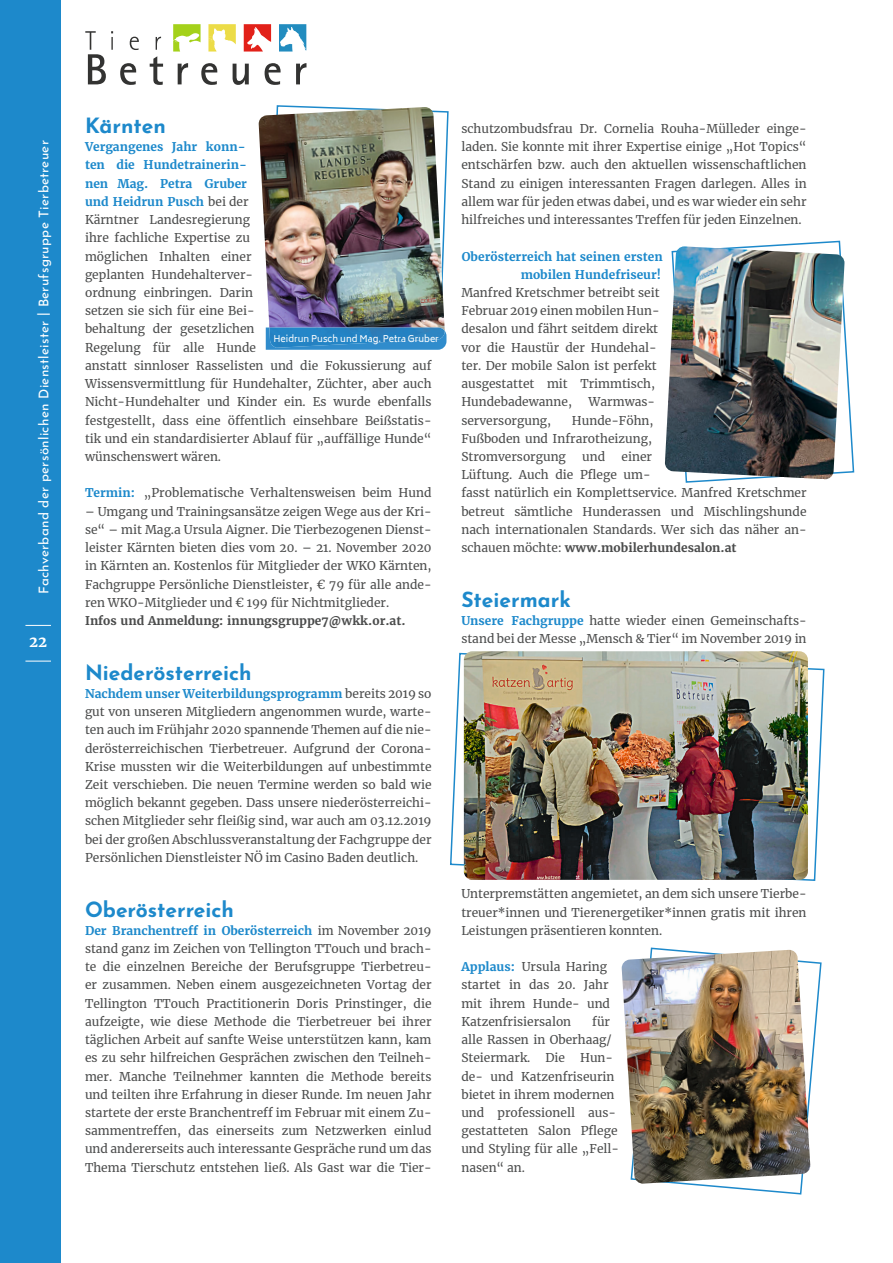
<style>
.page{position:relative;width:893px;height:1263px;background:#fff}
.page>*{position:absolute;margin:0;border:0;box-sizing:border-box;transform-origin:0 0}
.t1{font:700 21px "Josefin Sans";color:#1d89cb}
.t2{font:700 15px "Merriweather";color:#fff}
.t3{font:13.5px "Josefin Sans";letter-spacing:.02em;color:#fff}
.t4{font:12px/18.1px "Merriweather";color:#4b4c4c}
.t5{font:700 12px/18.1px "Merriweather";color:#1d89cb;text-align:right}
.t6{font:700 12px "Merriweather";color:#4b4c4c}
.t7{font:9px "Biryani";color:#fff}
.s1{font-weight:700;color:#1d89cb}
.s2{font-weight:700}
</style>
<div class="page">
<div style="left:0;top:0;width:61px;height:1263px;background:#1d89cb"></div>
<svg style="left:173px;top:24px;width:28px;height:28px"></svg>
<svg style="left:279px;top:24px;width:27px;height:28px"></svg>
<svg style="left:208px;top:24px;width:28px;height:28px"></svg>
<svg style="left:244px;top:24px;width:27px;height:28px"></svg>
<svg style="left:120px;top:63px;width:16px;height:22px"></svg>
<svg style="left:150px;top:56px;width:13px;height:29px"></svg>
<svg style="left:178px;top:63px;width:10px;height:21px"></svg>
<svg style="left:201px;top:63px;width:16px;height:22px"></svg>
<svg style="left:233px;top:64px;width:16px;height:21px"></svg>
<svg style="left:265px;top:63px;width:16px;height:22px"></svg>
<svg style="left:296px;top:63px;width:10px;height:21px"></svg>
<svg style="left:85px;top:31px;width:28px;height:53px"></svg>
<svg style="left:130px;top:37px;width:9px;height:13px"></svg>
<svg style="left:156px;top:37px;width:5px;height:13px"></svg>
<svg style="left:25px;top:625px;width:26px;height:1px"></svg>
<svg style="left:25px;top:661px;width:26px;height:1px"></svg>
<svg style="left:685px;top:240px;width:170px;height:243px"></svg>
<svg style="left:450px;top:652px;width:375px;height:229px"></svg>
<svg style="left:650px;top:947px;width:172px;height:248px"></svg>
<svg style="left:276px;top:105px;width:173px;height:110px"></svg>
<img style="left:259px;top:107px;width:186px;height:224px">
<svg style="left:266px;top:327px;width:180px;height:23px"></svg>
<img style="left:269px;top:327px;width:176px;height:21px">
<img style="left:665px;top:246px;width:180px;height:233px">
<img style="left:621px;top:950px;width:189px;height:234px">
<img style="left:464px;top:651px;width:344px;height:229px">
<p class="t3" style="left:32px;top:594px;width:455px;rotate:-90deg">Fachverband der persönlichen Dienstleister | Berufsgruppe Tierbetreuer</p>
<p class="t2" style="left:29px;top:632px;width:19px">22</p>
<h1 class="t1" style="left:85px;top:107px;width:82px">Kärnten</h1>
<p class="t4" style="left:85px;top:137px;width:348px"><span class="s1">Vergangenes Jahr konn-<br>ten die Hundetrainerin-<br>nen Mag. Petra Gruber<br>und Heidrun Pusch</span> bei der<br>Kärntner Landesregierung<br>ihre fachliche Expertise zu<br>möglichen Inhalten einer<br>geplanten Hundehalterver-<br>ordnung einbringen. Darin<br>setzen sie sich für eine Bei-<br>behaltung der gesetzlichen<br>Regelung für alle Hunde<br>anstatt sinnloser Rasselisten und die Fokussierung auf Wissensvermittlung für Hundehalter, Züchter, aber auch Nicht-Hundehalter und Kinder ein. Es wurde ebenfalls festgestellt, dass eine öffentlich einsehbare Beißstatis&shy;tik und ein standardisierter Ablauf für „auffällige Hunde“ wünschenswert wären.</p>
<p class="t4" style="left:85px;top:484px;width:348px"><span class="s1">Termin:</span> „Problematische Verhaltensweisen beim Hund</p>
<p class="t4" style="left:85px;top:502px;width:348px;text-align:justify">– Umgang und Trainingsansätze zeigen Wege aus der Kri&shy;se“ – mit Mag.a Ursula Aigner. Die Tierbezogenen Dienst&shy;leister Kärnten bieten dies vom 20. – 21. November 2020 in Kärnten an. Kostenlos für Mitglieder der WKO Kärnten, Fachgruppe Persönliche Dienstleister, € 79 für alle ande&shy;ren WKO-Mitglieder und € 199 für Nichtmitglieder.</p>
<p class="t6" style="left:85px;top:613px;width:322px">Infos und Anmeldung: innungsgruppe7@wkk.or.at.</p>
<h1 class="t1" style="left:85px;top:654px;width:168px">Niederösterreich</h1>
<p class="t4" style="left:85px;top:684px;width:348px;text-align:justify"><span class="s1">Nachdem unser Weiterbildungsprogramm</span> bereits 2019 so gut von unseren Mitgliedern angenommen wurde, warte&shy;ten auch im Frühjahr 2020 spannende Themen auf die nie&shy;derösterreichischen Tierbetreuer. Aufgrund der Corona-Krise mussten wir die Weiterbildungen auf unbestimmte Zeit verschieben. Die neuen Termine werden so bald wie möglich bekannt gegeben. Dass unsere niederösterreichi&shy;schen Mitglieder sehr fleißig sind, war auch am 03.12.2019 bei der großen Abschlussveranstaltung der Fachgruppe der Persönlichen Dienstleister NÖ im Casino Baden deutlich.</p>
<h1 class="t1" style="left:85px;top:890px;width:150px">Oberösterreich</h1>
<p class="t4" style="left:85px;top:921px;width:348px;text-align:justify"><span class="s1">Der Branchentreff in Oberösterreich</span> im November 2019 stand ganz im Zeichen von Tellington TTouch und brach&shy;te die einzelnen Bereiche der Berufsgruppe Tierbetreu&shy;er zusammen. Neben einem ausgezeichneten Vortag der Tellington TTouch Practitionerin Doris Prinstinger, die aufzeigte, wie diese Methode die Tierbetreuer bei ihrer täglichen Arbeit auf sanfte Weise unterstützen kann, kam es zu sehr hilfreichen Gesprächen zwischen den Teilneh&shy;mer. Manche Teilnehmer kannten die Methode bereits und teilten ihre Erfahrung in dieser Runde. Im neuen Jahr startete der erste Branchentreff im Februar mit einem Zu&shy;sammentreffen, das einerseits zum Netzwerken einlud und andererseits auch interessante Gespräche rund um das Thema Tierschutz entstehen ließ. Als Gast war die Tier-</p>
<p class="t7" style="left:274px;top:333px;width:167px">Heidrun Pusch und Mag. Petra Gruber</p>
<p class="t4" style="left:461px;top:119px;width:347px;text-align:justify">schutzombudsfrau Dr. Cornelia Rouha-Mülleder einge&shy;laden. Sie konnte mit ihrer Expertise einige „Hot Topics“ entschärfen bzw. auch den aktuellen wissenschaftlichen Stand zu einigen interessanten Fragen darlegen. Alles in allem war für jeden etwas dabei, und es war wieder ein sehr hilfreiches und interessantes Treffen für jeden Einzelnen.</p>
<p class="t5" style="left:462px;top:247px;width:202px">Oberösterreich hat seinen ersten mobilen Hundefriseur!</p>
<p class="t4" style="left:461px;top:283px;width:200px">Manfred Kretschmer betreibt seit<br>Februar 2019 einen mobilen Hun&shy;desalon und fährt seitdem direkt vor die Haustür der Hundehal&shy;ter. Der mobile Salon ist perfekt ausgestattet mit Trimmtisch,<br>Hundebadewanne,</p>
<p class="t4" style="left:588px;top:392px;width:68px">Warmwas-</p>
<p class="t4" style="left:461px;top:411px;width:194px;text-indent:111px">Hunde-Föhn,<br>Fußboden und Infrarotheizung,<br>Stromversorgung</p>
<p class="t4" style="left:461px;top:411px;width:91px">serversorgung,</p>
<p class="t4" style="left:582px;top:447px;width:25px">und</p>
<p class="t4" style="left:461px;top:447px;width:347px;text-indent:160px">einer<br>Lüftung. Auch die Pflege um-<br>fasst natürlich ein Komplettservice. Manfred Kretschmer betreut sämtliche Hunderassen und Mischlingshunde nach internationalen Standards. Wer sich das näher an&shy;schauen möchte: <span class="s2">www.mobilerhundesalon.at</span></p>
<h1 class="t1" style="left:461px;top:581px;width:111px">Steiermark</h1>
<p class="t4" style="left:461px;top:611px;width:347px"><span class="s1">Unsere Fachgruppe</span> hatte wieder einen Gemeinschafts&shy;stand bei der Messe „Mensch &amp; Tier“ im November 2019 in</p>
<p class="t4" style="left:461px;top:884px;width:347px;text-align:justify">Unterpremstätten angemietet, an dem sich unsere Tierbe&shy;treuer*innen und Tierenergetiker*innen gratis mit ihren Leistungen präsentieren konnten.</p>
<p class="t4" style="left:461px;top:957px;width:150px"><span class="s1">Applaus:</span> Ursula Haring startet in das 20. Jahr mit ihrem Hunde- und<br>Katzenfrisiersalon</p>
<p class="t4" style="left:461px;top:1012px;width:159px;text-indent:131px">für alle Rassen in Oberhaag/<br>Steiermark. Die Hun&shy;de- und Katzenfriseurin bietet in ihrem modernen und professionell aus&shy;gestatteten Salon Pflege und Styling für alle „Fell&shy;nasen“ an.</p>
</div>
